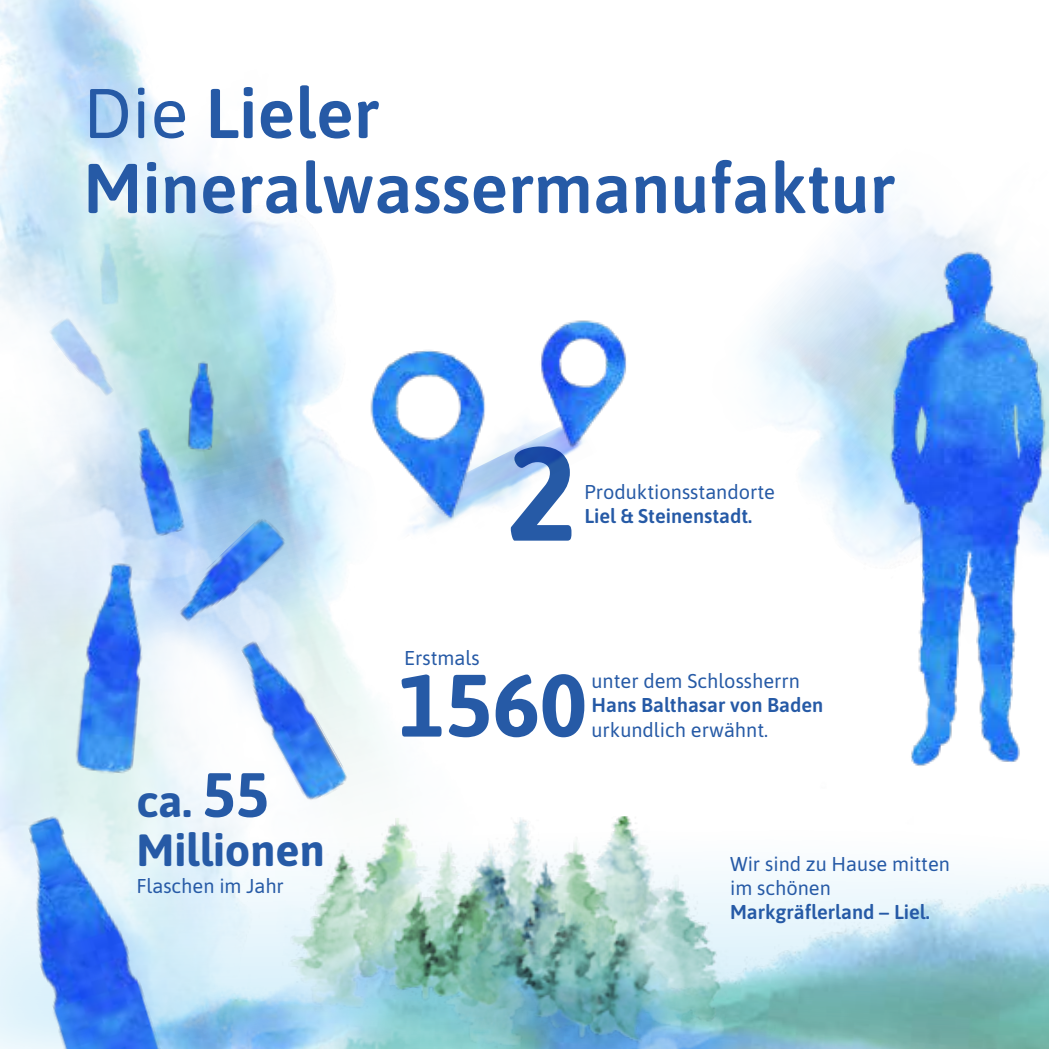
<style>
.page{position:relative;width:1049px;height:1049px;background:#fff}
.page>*{position:absolute;margin:0;border:0;box-sizing:border-box;transform-origin:0 0}
.t1{font:700 133px "Asap";color:#265aa6}
.t2{font:700 88.25px "Asap";color:#265aa6}
.t3{font:600 70px/75px "Asap";color:#265aa6}
.t4{font:700 45px/48.5px "Asap";color:#265aa6}
.t5{font:20px/24px "Asap";color:#265aa6}
.t6{font:600 20px "Asap";color:#265aa6}
.s1{font-weight:400}
.s2{font-size:62.5px}
</style>
<div class="page">
<img style="left:161px;top:815px;width:632px;height:234px">
<img style="left:881px;top:171px;width:168px;height:565px">
<img style="left:843px;top:857px;width:206px;height:192px">
<img style="left:206px;top:613px;width:156px;height:216px">
<img style="left:57px;top:532px;width:96px;height:230px">
<img style="left:159px;top:503px;width:146px;height:144px">
<img style="left:118px;top:411px;width:72px;height:142px">
<img style="left:181px;top:351px;width:35px;height:111px">
<img style="left:0;top:762px;width:161px;height:287px">
<img style="left:345px;top:550px;width:339px;height:113px">
<img style="left:285px;top:285px;width:342px;height:265px">
<img style="left:39px;top:303px;width:92px;height:107px">
<img style="left:94px;top:235px;width:25px;height:79px">
<h3 class="t3" style="left:83px;top:72px;width:813px"><span class="s1">Die</span> Lieler<br>Mineralwassermanufaktur</h3>
<h1 class="t1" style="left:506px;top:399px;width:73px">2</h1>
<p class="t5" style="left:584px;top:479px;width:192px">Produktionsstandorte</p>
<p class="t6" style="left:584px;top:502px;width:169px">Liel &amp; Steinenstadt.</p>
<p class="t5" style="left:404px;top:645px;width:77px">Erstmals</p>
<h3 class="t4" style="left:136px;top:775px;width:190px">ca. <span class="s2">55<br></span>Millionen</h3>
<p class="t5" style="left:136px;top:873px;width:149px">Flaschen im Jahr</p>
<h2 class="t2" style="left:398px;top:643px;width:190px">1560</h2>
<p class="t5" style="left:591px;top:668px;width:210px">unter dem Schlossherrn</p>
<p class="t6" style="left:591px;top:691px;width:233px">Hans Balthasar von Baden</p>
<p class="t5" style="left:591px;top:716px;width:178px">urkundlich erwähnt.</p>
<p class="t5" style="left:730px;top:851px;width:221px">Wir sind zu Hause mitten im schönen</p>
<p class="t6" style="left:730px;top:898px;width:201px">Markgräflerland – Liel.</p>
</div>
